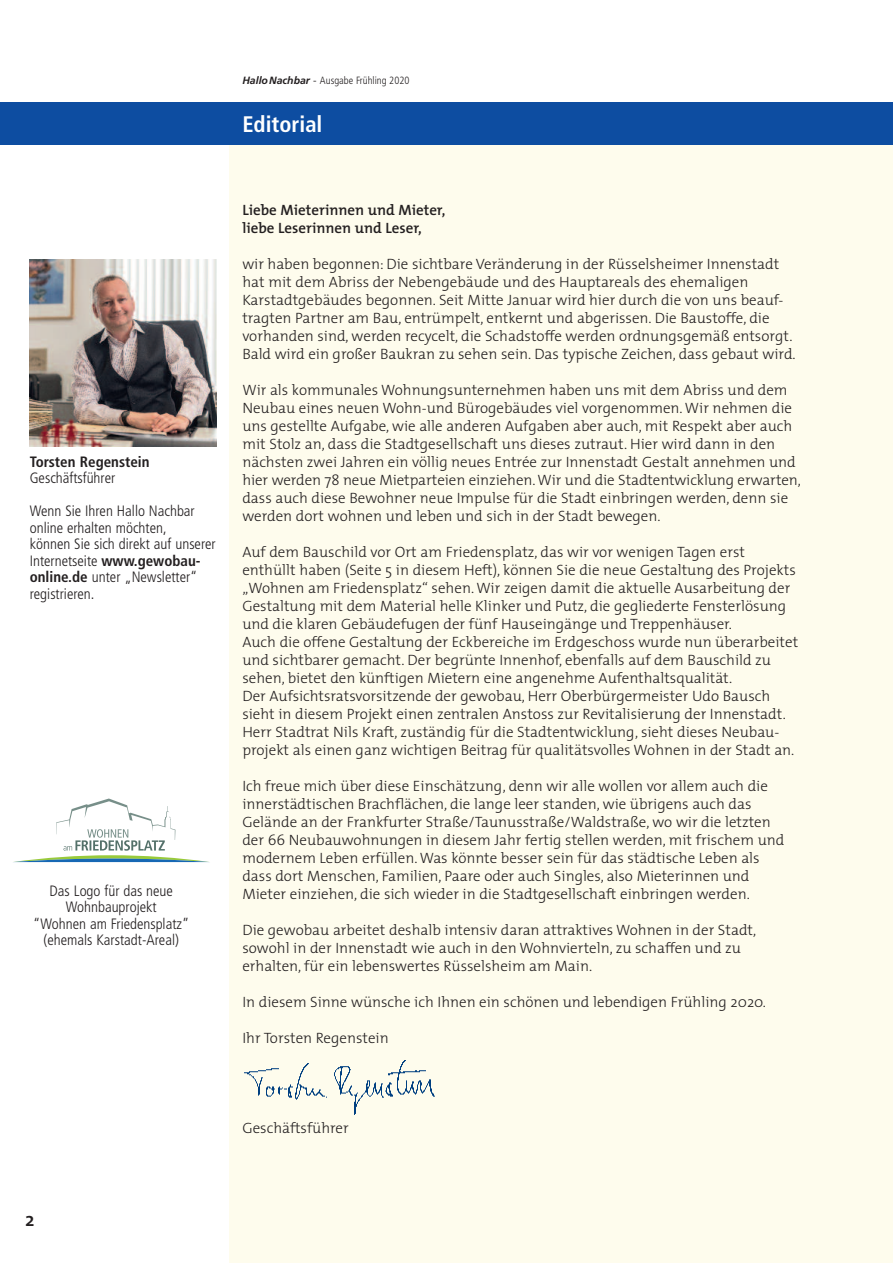
<style>
.page{position:relative;width:893px;height:1263px;background:#fff}
.page>*{position:absolute;margin:0;border:0;box-sizing:border-box;transform-origin:0 0}
.t1{font:700 condensed 22.5px "Frutiger";color:#fff}
.t2{font:600 19.5px "The Mix";color:#231f20}
.t3{font:300 15px/18px "The Mix";color:#231f20}
.t4{font:300 condensed 15px/16.5px "Frutiger";color:#231f20}
.t5{font:600 15px/18px "The Mix";color:#231f20}
.t6{font:700 condensed 15px "Frutiger";color:#231f20}
.t7{font:300 condensed 10.5px "Frutiger";color:#231f20}
.s1{font-weight:700;font-style:italic;font-stretch:normal}
.s2{font-stretch:normal}
.s3{font-weight:700}
</style>
<div class="page">
<div style="left:230px;top:145px;width:663px;height:1118px;background:#fefced"></div>
<div style="left:0;top:102px;width:893px;height:43px;background:#0d4da1"></div>
<img style="left:244px;top:1060px;width:191px;height:55px">
<img style="left:30px;top:259px;width:187px;height:187px">
<svg style="left:13px;top:798px;width:196px;height:64px"></svg>
<p class="t7" style="left:242px;top:77px;width:169px"><span class="s1">HalloNachbar</span> <span class="s2">-</span> Ausgabe Frühling 2020</p>
<h1 class="t1" style="left:242px;top:115px;width:82px">Editorial</h1>
<p class="t6" style="left:30px;top:456px;width:121px">Torsten Regenstein</p>
<p class="t4" style="left:30px;top:471px;width:87px">Geschäftsführer</p>
<p class="t4" style="left:30px;top:504px;width:187px">Wenn Sie Ihren Hallo Nachbar online erhalten möchten,<br>können Sie sich direkt auf unserer<br>Internetseite <span class="s3">www.gewobau&shy;online.de</span> unter „Newsletter“ registrieren.</p>
<p class="t4" style="left:33px;top:883px;width:157px;text-align:center">Das Logo für das neue<br>Wohnbauprojekt<br>“Wohnen am Friedensplatz” (ehemals Karstadt-Areal)</p>
<p class="t5" style="left:242px;top:201px;width:205px">Liebe Mieterinnen und Mieter, liebe Leserinnen und Leser,</p>
<p class="t3" style="left:242px;top:255px;width:555px">wir haben begonnen: Die sichtbare Veränderung in der Rüsselsheimer Innenstadt hat mit dem Abriss der Nebengebäude und des Hauptareals des ehemaligen Karstadtgebäudes begonnen. Seit Mitte Januar wird hier durch die von uns beauf&shy;tragten Partner am Bau, entrümpelt, entkernt und abgerissen. Die Baustoffe, die vorhanden sind, werden recycelt, die Schadstoffe werden ordnungsgemäß entsorgt.<br>Bald wird ein großer Baukran zu sehen sein. Das typische Zeichen, dass gebaut wird.</p>
<p class="t3" style="left:242px;top:381px;width:560px">Wir als kommunales Wohnungsunternehmen haben uns mit dem Abriss und dem Neubau eines neuen Wohn-und Bürogebäudes viel vorgenommen. Wir nehmen die uns gestellte Aufgabe, wie alle anderen Aufgaben aber auch, mit Respekt aber auch mit Stolz an, dass die Stadtgesellschaft uns dieses zutraut. Hier wird dann in den nächsten zwei Jahren ein völlig neues Entrée zur Innenstadt Gestalt annehmen und hier werden 78 neue Mietparteien einziehen. Wir und die Stadtentwicklung erwarten, dass auch diese Bewohner neue Impulse für die Stadt einbringen werden, denn sie werden dort wohnen und leben und sich in der Stadt bewegen.</p>
<p class="t3" style="left:242px;top:543px;width:557px">Auf dem Bauschild vor Ort am Friedensplatz, das wir vor wenigen Tagen erst enthüllt haben (Seite 5 in diesem Heft), können Sie die neue Gestaltung des Projekts „Wohnen am Friedensplatz“ sehen. Wir zeigen damit die aktuelle Ausarbeitung der Gestaltung mit dem Material helle Klinker und Putz, die gegliederte Fensterlösung und die klaren Gebäudefugen der fünf Hauseingänge und Treppenhäuser.<br>Auch die offene Gestaltung der Eckbereiche im Erdgeschoss wurde nun überarbeitet und sichtbarer gemacht. Der begrünte Innenhof, ebenfalls auf dem Bauschild zu sehen, bietet den künftigen Mietern eine angenehme Aufenthaltsqualität.<br>Der Aufsichtsratsvorsitzende der gewobau, Herr Oberbürgermeister Udo Bausch sieht in diesem Projekt einen zentralen Anstoss zur Revitalisierung der Innenstadt.<br>Herr Stadtrat Nils Kraft, zuständig für die Stadtentwicklung, sieht dieses Neubau&shy;projekt als einen ganz wichtigen Beitrag für qualitätsvolles Wohnen in der Stadt an.</p>
<p class="t3" style="left:242px;top:777px;width:543px">Ich freue mich über diese Einschätzung, denn wir alle wollen vor allem auch die innerstädtischen Brachflächen, die lange leer standen, wie übrigens auch das Gelände an der Frankfurter Straße/Taunusstraße/Waldstraße, wo wir die letzten der 66 Neubauwohnungen in diesem Jahr fertig stellen werden, mit frischem und modernem Leben erfüllen. Was könnte besser sein für das städtische Leben als dass dort Menschen, Familien, Paare oder auch Singles, also Mieterinnen und Mieter einziehen, die sich wieder in die Stadtgesellschaft einbringen werden.</p>
<p class="t3" style="left:242px;top:921px;width:515px">Die gewobau arbeitet deshalb intensiv daran attraktives Wohnen in der Stadt, sowohl in der Innenstadt wie auch in den Wohnvierteln, zu schaffen und zu erhalten, für ein lebenswertes Rüsselsheim am Main.</p>
<p class="t3" style="left:242px;top:993px;width:525px">In diesem Sinne wünsche ich Ihnen ein schönen und lebendigen Frühling 2020.</p>
<p class="t3" style="left:242px;top:1029px;width:148px">Ihr Torsten Regenstein</p>
<p class="t3" style="left:242px;top:1119px;width:108px">Geschäftsführer</p>
<h2 class="t2" style="left:25px;top:1203px;width:11px">2</h2>
</div>
